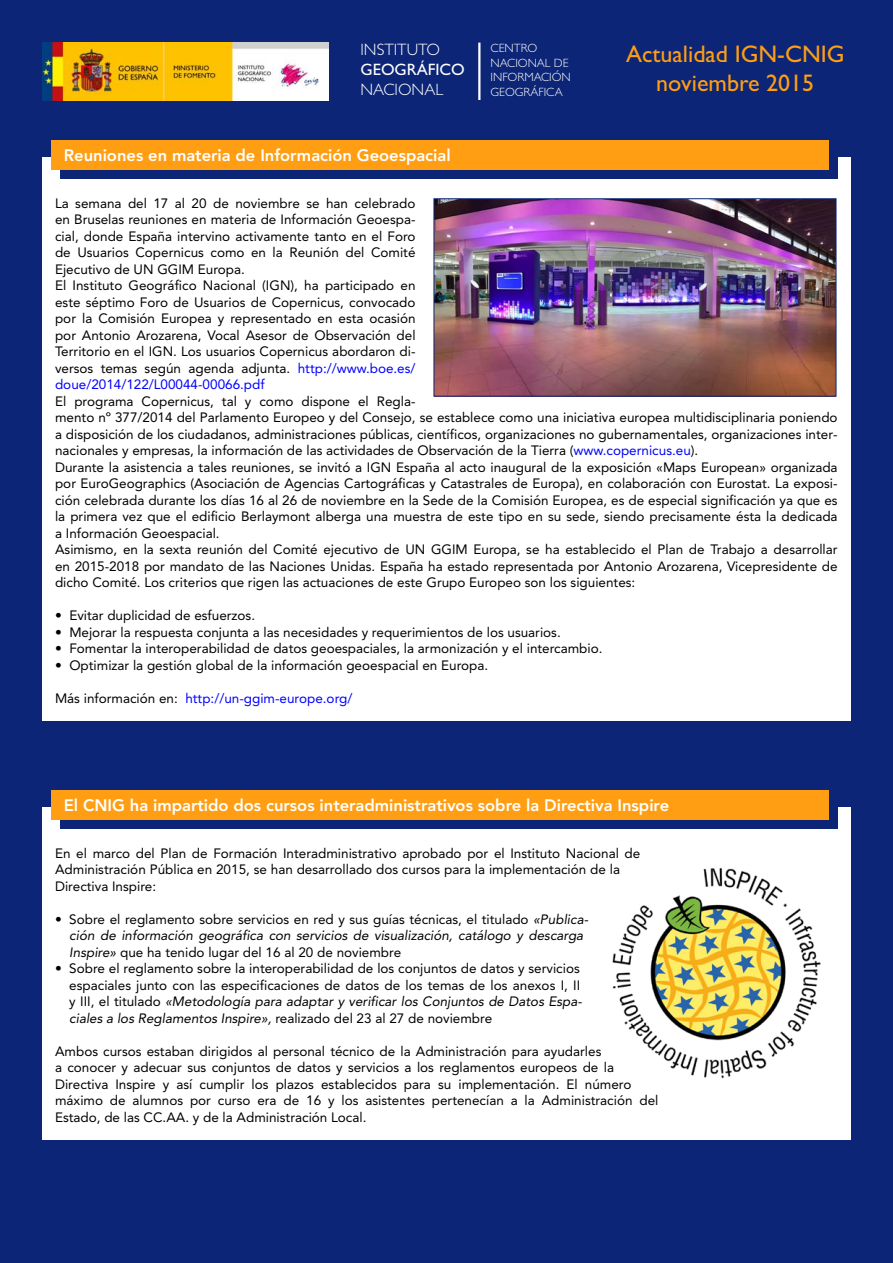
<style>
.page{position:relative;width:893px;height:1263px;background:#0c2576}
.page>*{position:absolute;margin:0;border:0;box-sizing:border-box;transform-origin:0 0}
.t1{font:24px/28.8px "Gill Sans";color:#ff9e12;text-align:center}
.t2{font:800 16.5px "Avenir";color:#fff}
.t3{font:300 16.5px "Gill Sans";color:#fff}
.t4{font:16.5px "Gill Sans";color:#fff}
.t5{font:13.5px/16.5px "Avenir";color:#000}
.t6{font:13.5px "Avenir";color:#00f}
.t7{font:300 12px/14.4px "Gill Sans";color:#fff}
.s1{color:#00f}
.s2{color:#000}
</style>
<div class="page">
<img style="left:42px;top:43px;width:287px;height:57px">
<hr style="left:478px;top:43px;width:2px;height:57px;background:#fff">
<div style="left:42px;top:157px;width:808px;height:564px;background:#fff"></div>
<div style="left:60px;top:149px;width:777px;height:30px;background:#0c2576"></div>
<div style="left:51px;top:140px;width:778px;height:30px;background:#ff9e12"></div>
<img style="left:435px;top:200px;width:399px;height:195px">
<div style="left:433px;top:198px;width:403px;height:199px;border:1px solid #0c2576"></div>
<div style="left:42px;top:807px;width:808px;height:333px;background:#fff"></div>
<div style="left:60px;top:799px;width:777px;height:30px;background:#0c2576"></div>
<div style="left:51px;top:790px;width:778px;height:30px;background:#ff9e12"></div>
<img style="left:612px;top:868px;width:209px;height:211px">
<p class="t3" style="left:360px;top:44px;width:81px">INSTITUTO</p>
<p class="t4" style="left:360px;top:64px;width:106px">GEOGRÁFICO</p>
<p class="t3" style="left:360px;top:84px;width:84px">NACIONAL</p>
<p class="t2" style="left:64px;top:148px;width:388px">Reuniones en materia de Información Geoespacial</p>
<p class="t7" style="left:490px;top:43px;width:82px">CENTRO<br>NACIONAL DE<br>INFORMACIÓN<br>GEOGRÁFICA</p>
<h1 class="t1" style="left:626px;top:43px;width:220px">Actualidad IGN-CNIG noviembre 2015</h1>
<p class="t5" style="left:55px;top:196px;width:362px">La semana del 17 al 20 de noviembre se han celebrado en Bruselas reuniones en materia de Información Geoespa&shy;cial, donde España intervino activamente tanto en el Foro de Usuarios Copernicus como en la Reunión del Comité Ejecutivo de UN GGIM Europa.<br>El Instituto Geográfico Nacional (IGN), ha participado en este séptimo Foro de Usuarios de Copernicus, convocado por la Comisión Europea y representado en esta ocasión por Antonio Arozarena, Vocal Asesor de Observación del Territorio en el IGN. Los usuarios Copernicus abordaron di&shy;versos temas según agenda adjunta. <span class="s1">http://www.boe.es/ doue/2014/122/L00044-00066.pdf</span></p>
<p class="t5" style="left:55px;top:394px;width:784px">El programa Copernicus, tal y como dispone el Regla-<br>mento nº 377/2014 del Parlamento Europeo y del Consejo, se establece como una iniciativa europea multidisciplinaria poniendo a disposición de los ciudadanos, administraciones públicas, científicos, organizaciones no gubernamentales, organizaciones inter&shy;nacionales y empresas, la información de las actividades de Observación de la Tierra (<span class="s1">www.copernicus.eu</span>).<br>Durante la asistencia a tales reuniones, se invitó a IGN España al acto inaugural de la exposición «Maps European» organizada por EuroGeographics (Asociación de Agencias Cartográficas y Catastrales de Europa), en colaboración con Eurostat. La exposi&shy;ción celebrada durante los días 16 al 26 de noviembre en la Sede de la Comisión Europea, es de especial significación ya que es la primera vez que el edificio Berlaymont alberga una muestra de este tipo en su sede, siendo precisamente ésta la dedicada a Información Geoespacial.<br>Asimismo, en la sexta reunión del Comité ejecutivo de UN GGIM Europa, se ha establecido el Plan de Trabajo a desarrollar en 2015-2018 por mandato de las Naciones Unidas. España ha estado representada por Antonio Arozarena, Vicepresidente de dicho Comité. Los criterios que rigen las actuaciones de este Grupo Europeo son los siguientes:</p>
<p class="t5" style="left:55px;top:609px;width:202px">• Evitar duplicidad de esfuerzos.</p>
<p class="t5" style="left:55px;top:625px;width:507px">• Mejorar la respuesta conjunta a las necesidades y requerimientos de los usuarios.</p>
<p class="t5" style="left:55px;top:642px;width:549px">• Fomentar la interoperabilidad de datos geoespaciales, la armonización y el intercambio.</p>
<p class="t5" style="left:55px;top:658px;width:435px">• Optimizar la gestión global de la información geoespacial en Europa.</p>
<p class="t6" style="left:55px;top:693px;width:299px"><span class="s2">Más información en:</span> http://un-ggim-europe.org/</p>
<p class="t2" style="left:64px;top:798px;width:607px">El CNIG ha impartido dos cursos interadministrativos sobre la Directiva Inspire</p>
<p class="t5" style="left:55px;top:846px;width:587px">En el marco del Plan de Formación Interadministrativo aprobado por el Instituto Nacional de<br>Administración Pública en 2015, se han desarrollado dos cursos para la implementación de la<br>Directiva Inspire:</p>
<p class="t5" style="left:69px;top:912px;width:522px;text-indent:-14px">• Sobre el reglamento sobre servicios en red y sus guías técnicas, el titulado «Publica&shy;ción de información geográfica con servicios de visualización, catálogo y descarga<br>Inspire» que ha tenido lugar del 16 al 20 de noviembre</p>
<p class="t5" style="left:69px;top:961px;width:516px;text-indent:-14px">• Sobre el reglamento sobre la interoperabilidad de los conjuntos de datos y servicios espaciales junto con las especificaciones de datos de los temas de los anexos I, II y III, el titulado «Metodología para adaptar y verificar los Conjuntos de Datos Espa&shy;ciales a los Reglamentos Inspire», realizado del 23 al 27 de noviembre</p>
<p class="t5" style="left:55px;top:1044px;width:605px">Ambos cursos estaban dirigidos al personal técnico de la Administración para ayudarles<br>a conocer y adecuar sus conjuntos de datos y servicios a los reglamentos europeos de la Directiva Inspire y así cumplir los plazos establecidos para su implementación. El número máximo de alumnos por curso era de 16 y los asistentes pertenecían a la Administración del Estado, de las CC.AA. y de la Administración Local.</p>
</div>
